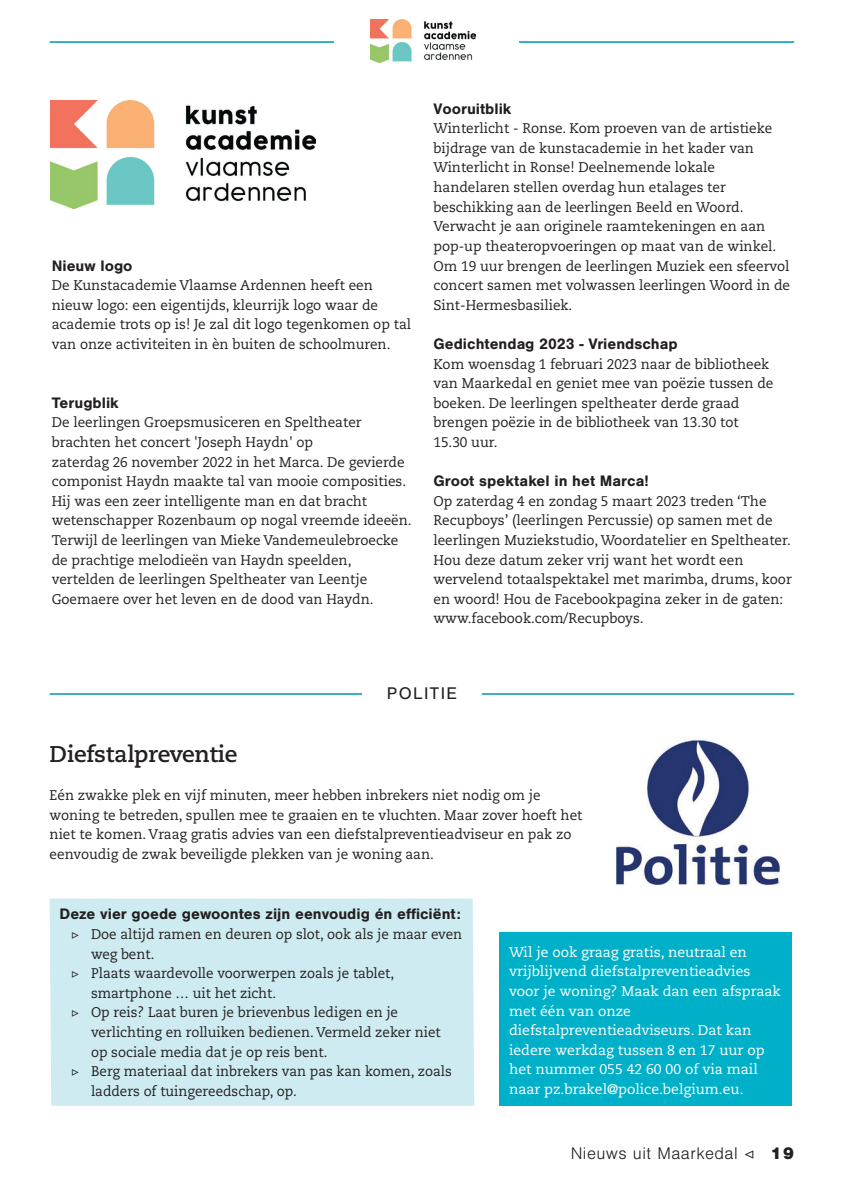
<style>
.page{position:relative;width:844px;height:1191px;background:#fff}
.page>*{position:absolute;margin:0;border:0;box-sizing:border-box;transform-origin:0 0}
.t1{font:700 22.75px "Caecilia LT Std";letter-spacing:-.01em;color:#231f20}
.t2{font:300 17.5px "Nimbus San";letter-spacing:.03em;color:#231f20}
.t3{font:17.5px "Nimbus San";letter-spacing:.08em;color:#231f20}
.t4{font:700 15.75px "Nimbus San";color:#231f20}
.t5{font:14px/19.6px "Caecilia LT Std";color:#231f20}
.t6{font:14px "Caecilia LT Std";color:#231f20;scale:.96 1}
.t7{font:14px/19.6px "Caecilia LT Std";color:#fff}
.s1{font-family:"Minion Pro"}
.s2{font-family:"Minion Pro";font-weight:500}
.s3{font-weight:900}
</style>
<div class="page">
<hr style="left:50px;top:41px;width:744px;height:2px;background:#22a6be">
<div style="left:334px;top:20px;width:184px;height:42px;background:#fff"></div>
<img style="left:371px;top:20px;width:104px;height:42px">
<img style="left:51px;top:101px;width:264px;height:107px">
<hr style="left:50px;top:693px;width:744px;height:2px;background:#22a6be">
<div style="left:362px;top:687px;width:119px;height:26px;background:#fff"></div>
<div style="left:499px;top:932px;width:292px;height:173px;background:#00b0c8"></div>
<div style="left:50px;top:898px;width:424px;height:207px;background:#cdebf1"></div>
<img style="left:616px;top:739px;width:164px;height:147px">
<p class="t4" style="left:52px;top:256px;width:82px">Nieuw logo</p>
<p class="t5" style="left:52px;top:276px;width:361px">De Kunstacademie Vlaamse Ardennen heeft een nieuw logo: een eigentijds, kleurrijk logo waar de academie trots op is! Je zal dit logo tegenkomen op tal van onze activiteiten in èn buiten de schoolmuren.</p>
<p class="t4" style="left:52px;top:394px;width:69px">Terugblik</p>
<p class="t5" style="left:52px;top:413px;width:361px">De leerlingen Groepsmusiceren en Speltheater brachten het concert 'Joseph Haydn' op<br>zaterdag 26 november 2022 in het Marca. De gevierde componist Haydn maakte tal van mooie composities.<br>Hij was een zeer intelligente man en dat bracht wetenschapper Rozenbaum op nogal vreemde ideeën.<br>Terwijl de leerlingen van Mieke Vandemeulebroecke de prachtige melodieën van Haydn speelden, vertelden de leerlingen Speltheater van Leentje Goemaere over het leven en de dood van Haydn.</p>
<p class="t4" style="left:433px;top:100px;width:79px">Vooruitblik</p>
<p class="t5" style="left:433px;top:119px;width:358px">Winterlicht - Ronse. Kom proeven van de artistieke bijdrage van de kunstacademie in het kader van Winterlicht in Ronse! Deelnemende lokale handelaren stellen overdag hun etalages ter beschikking aan de leerlingen Beeld en Woord.<br>Verwacht je aan originele raamtekeningen en aan pop-up theateropvoeringen op maat van de winkel.<br>Om 19 uur brengen de leerlingen Muziek een sfeervol concert samen met volwassen leerlingen Woord in de Sint-Hermesbasiliek.</p>
<p class="t4" style="left:433px;top:335px;width:246px">Gedichtendag 2023 - Vriendschap</p>
<p class="t5" style="left:433px;top:354px;width:341px">Kom woensdag 1 februari 2023 naar de bibliotheek van Maarkedal en geniet mee van poëzie tussen de boeken. De leerlingen speltheater derde graad brengen poëzie in de bibliotheek van 13.30 tot 15.30 uur.</p>
<p class="t4" style="left:433px;top:472px;width:217px">Groot spektakel in het Marca!</p>
<p class="t5" style="left:433px;top:491px;width:360px">Op zaterdag 4 en zondag 5 maart 2023 treden ‘The Recupboys’ (leerlingen Percussie) op samen met de leerlingen Muziekstudio, Woordatelier en Speltheater.<br>Hou deze datum zeker vrij want het wordt een wervelend totaalspektakel met marimba, drums, koor en woord! Hou de Facebookpagina zeker in de gaten: www.facebook.com/Recupboys.</p>
<p class="t3" style="left:387px;top:683px;width:72px">POLITIE</p>
<h1 class="t1" style="left:50px;top:740px;width:189px">Diefstalpreventie</h1>
<p class="t5" style="left:50px;top:785px;width:534px">Eén zwakke plek en vijf minuten, meer hebben inbrekers niet nodig om je woning te betreden, spullen mee te graaien en te vluchten. Maar zover hoeft het niet te komen. Vraag gratis advies van een diefstalpreventieadviseur en pak zo eenvoudig de zwak beveiligde plekken van je woning aan.</p>
<p class="t4" style="left:60px;top:905px;width:402px">Deze vier goede gewoontes zijn eenvoudig én efficiënt:</p>
<p class="t6" style="left:71px;top:926px;width:408px"><span class="s1">▷</span> Doe altijd ramen en deuren op slot, ook als je maar even</p>
<p class="t6" style="left:91px;top:945px;width:67px">weg bent.</p>
<p class="t6" style="left:71px;top:965px;width:338px"><span class="s1">▷</span> Plaats waardevolle voorwerpen zoals je tablet,</p>
<p class="t6" style="left:91px;top:984px;width:194px">smartphone … uit het zicht.</p>
<p class="t6" style="left:71px;top:1004px;width:342px"><span class="s1">▷</span> Op reis? Laat buren je brievenbus ledigen en je</p>
<p class="t6" style="left:91px;top:1024px;width:366px">verlichting en rolluiken bedienen. Vermeld zeker niet</p>
<p class="t6" style="left:91px;top:1043px;width:247px">op sociale media dat je op reis bent.</p>
<p class="t6" style="left:71px;top:1063px;width:398px"><span class="s1">▷</span> Berg materiaal dat inbrekers van pas kan komen, zoals</p>
<p class="t6" style="left:91px;top:1082px;width:216px">ladders of tuingereedschap, op.</p>
<p class="t7" style="left:509px;top:942px;width:273px">Wil je ook graag gratis, neutraal en vrijblijvend diefstalpreventieadvies voor je woning? Maak dan een afspraak met één van onze diefstalpreventieadviseurs. Dat kan iedere werkdag tussen 8 en 17 uur op het nummer 055 42 60 00 of via mail naar pz.brakel@police.belgium.eu.</p>
<p class="t2" style="left:570px;top:1144px;width:225px">Nieuws uit Maarkedal <span class="s2">◁</span> <span class="s3">19</span></p>
</div>
